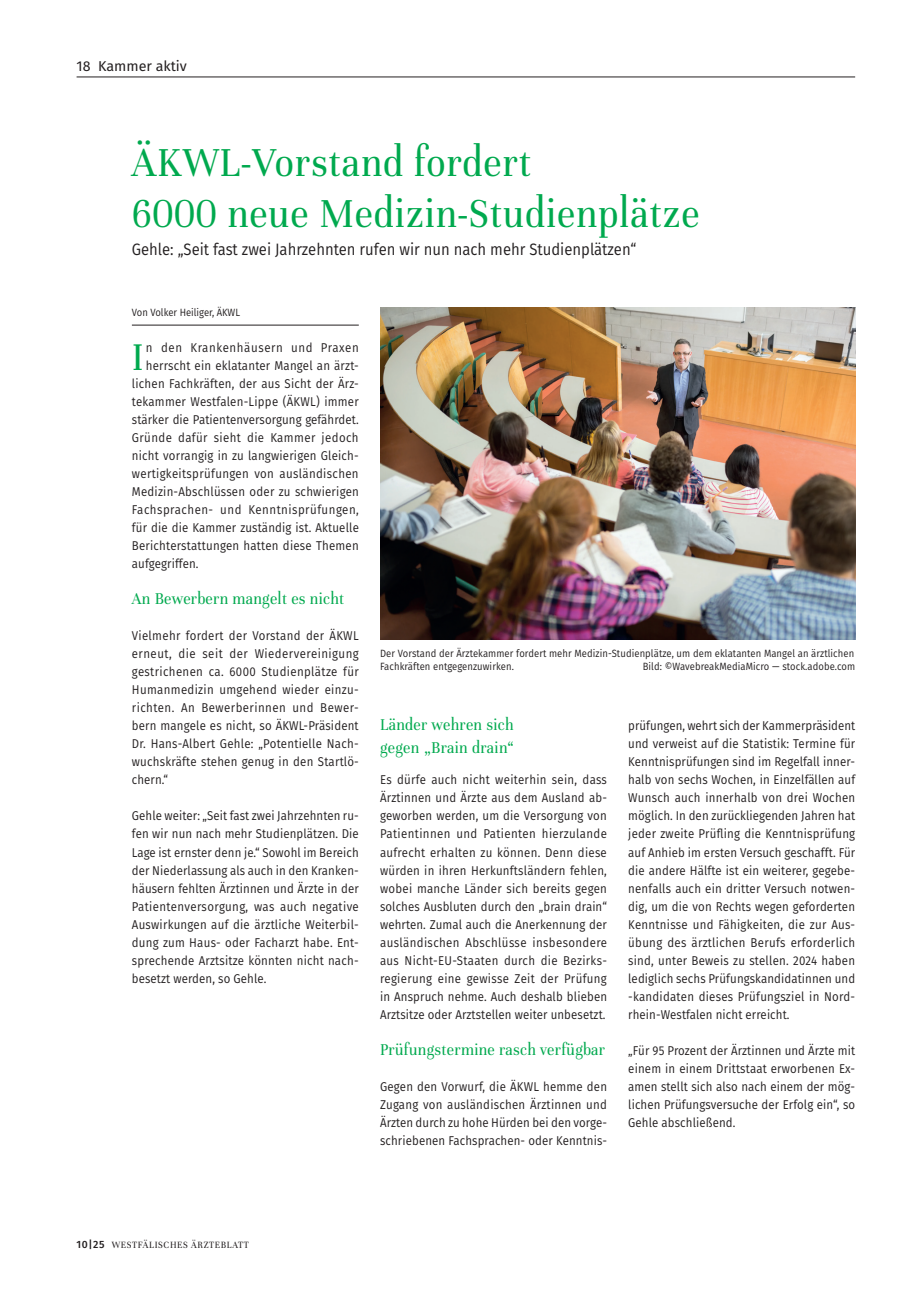
<style>
.page{position:relative;width:919px;height:1289px;background:#fff}
.page>*{position:absolute;margin:0;border:0;box-sizing:border-box;transform-origin:0 0}
.t1{font:45px/51px "Unna";letter-spacing:.02em;color:#00a94e;scale:.9 1}
.t2{font:42.9px "Unna";color:#00a94e;scale:.9 1}
.t3{font:18px/22.5px "Unna";letter-spacing:.02em;color:#00a94e;scale:.9 1}
.t4{font:16.5px "Fira Sans";color:#231f20;scale:.9 1}
.t5{font:14.25px "Fira Sans";color:#231f20}
.t6{font:12.75px/18px "Fira Sans";letter-spacing:.02em;color:#231f20;text-align:justify;scale:.9 1}
.t7{font:12.75px "Fira Sans";letter-spacing:.045em;color:#231f20;scale:.9 1}
.t8{font:12.75px "Fira Sans";letter-spacing:.055em;color:#231f20;scale:.9 1}
.t9{font:10.5px/13.5px "Fira Sans";letter-spacing:.01em;color:#231f20;scale:.9 1}
.t10{font:10.5px "Unna";letter-spacing:.07em;color:#231f20;scale:.9 1}
.s1{font-family:"Fira Sans";font-weight:500}
</style>
<div class="page">
<hr style="left:77px;top:77px;width:778px;height:1px;background:#231f20">
<hr style="left:132px;top:325px;width:227px;height:1px;background:#231f20">
<img style="left:380px;top:307px;width:475px;height:332px">
<p class="t5" style="left:77px;top:55px;width:112px">18 Kammer aktiv</p>
<h1 class="t1" style="left:132px;top:133px;width:632px">ÄKWL-Vorstand fordert<br>6000 neue Medizin-Studienplätze</h1>
<p class="t4" style="left:132px;top:237px;width:562px">Gehle: „Seit fast zwei Jahrzehnten rufen wir nun nach mehr Studienplätzen“</p>
<p class="t9" style="left:132px;top:305px;width:122px">Von Volker Heiliger, ÄKWL</p>
<h2 class="t2" style="left:132px;top:326px;width:15px">I</h2>
<p class="t8" style="left:146px;top:338px;width:238px">n den Krankenhäusern und Praxen</p>
<p class="t6" style="left:146px;top:356px;width:238px">herrscht ein eklatanter Mangel an ärzt-</p>
<p class="t6" style="left:132px;top:374px;width:253px">lichen Fachkräften, der aus Sicht der Ärz-</p>
<p class="t6" style="left:132px;top:392px;width:254px">tekammer Westfalen-Lippe (ÄKWL) immer</p>
<p class="t6" style="left:132px;top:410px;width:253px">stärker die Patientenversorgung gefährdet.</p>
<p class="t6" style="left:132px;top:428px;width:253px">Gründe dafür sieht die Kammer jedoch</p>
<p class="t6" style="left:132px;top:446px;width:253px">nicht vorrangig in zu langwierigen Gleich-</p>
<p class="t6" style="left:132px;top:464px;width:253px">wertigkeitsprüfungen von ausländischen</p>
<p class="t6" style="left:132px;top:482px;width:254px">Medizin-Abschlüssen oder zu schwierigen</p>
<p class="t7" style="left:132px;top:500px;width:254px">Fachsprachen- und Kenntnisprüfungen,</p>
<p class="t6" style="left:132px;top:518px;width:254px">für die die Kammer zuständig ist. Aktuelle</p>
<p class="t6" style="left:132px;top:536px;width:254px">Berichterstattungen hatten diese Themen</p>
<p class="t6" style="left:132px;top:554px;width:76px">aufgegriffen.</p>
<h3 class="t3" style="left:132px;top:586px;width:237px">An Bewerbern mangelt es nicht</h3>
<p class="t6" style="left:132px;top:626px;width:254px">Vielmehr fordert der Vorstand der ÄKWL erneut, die seit der Wiedervereinigung gestrichenen ca. 6000 Studienplätze für Humanmedizin umgehend wieder einzu&shy;richten. An Bewerberinnen und Bewer&shy;bern mangele es nicht, so ÄKWL-Präsident Dr. Hans-Albert Gehle: „Potentielle Nach&shy;wuchskräfte stehen genug in den Startlö&shy;chern.“</p>
<p class="t6" style="left:132px;top:806px;width:254px">Gehle weiter: „Seit fast zwei Jahrzehnten ru&shy;fen wir nun nach mehr Studienplätzen. Die Lage ist ernster denn je.“ Sowohl im Bereich der Niederlassung als auch in den Kranken&shy;häusern fehlten Ärztinnen und Ärzte in der Patientenversorgung, was auch negative Auswirkungen auf die ärztliche Weiterbil&shy;dung zum Haus- oder Facharzt habe. Ent&shy;sprechende Arztsitze könnten nicht nach&shy;besetzt werden, so Gehle.</p>
<p class="t9" style="left:380px;top:646px;width:528px">Der Vorstand der Ärztekammer fordert mehr Medizin-Studienplätze, um dem eklatanten Mangel an ärztlichen<br>Fachkräften entgegenzuwirken.</p>
<p class="t9" style="left:642px;top:659px;width:237px">Bild: ©WavebreakMediaMicro — stock.adobe.com</p>
<h3 class="t3" style="left:380px;top:712px;width:150px">Länder wehren sich gegen „Brain drain“</h3>
<p class="t6" style="left:380px;top:770px;width:254px">Es dürfe auch nicht weiterhin sein, dass Ärztinnen und Ärzte aus dem Ausland ab&shy;geworben werden, um die Versorgung von Patientinnen und Patienten hierzulande aufrecht erhalten zu können. Denn diese würden in ihren Herkunftsländern fehlen, wobei manche Länder sich bereits gegen solches Ausbluten durch den „brain drain“ wehrten. Zumal auch die Anerkennung der ausländischen Abschlüsse insbesondere aus Nicht-EU-Staaten durch die Bezirks&shy;regierung eine gewisse Zeit der Prüfung in Anspruch nehme. Auch deshalb blieben Arztsitze oder Arztstellen weiter unbesetzt.</p>
<h3 class="t3" style="left:380px;top:1036px;width:251px">Prüfungstermine rasch verfügbar</h3>
<p class="t6" style="left:380px;top:1076px;width:254px">Gegen den Vorwurf, die ÄKWL hemme den Zugang von ausländischen Ärztinnen und Ärzten durch zu hohe Hürden bei den vorge&shy;schriebenen Fachsprachen- oder Kenntnis-</p>
<p class="t6" style="left:628px;top:716px;width:254px">prüfungen, wehrt sich der Kammerpräsident und verweist auf die Statistik: Termine für Kenntnisprüfungen sind im Regelfall inner&shy;halb von sechs Wochen, in Einzelfällen auf Wunsch auch innerhalb von drei Wochen möglich. In den zurückliegenden Jahren hat jeder zweite Prüfling die Kenntnisprüfung auf Anhieb im ersten Versuch geschafft. Für die andere Hälfte ist ein weiterer, gegebe&shy;nenfalls auch ein dritter Versuch notwen&shy;dig, um die von Rechts wegen geforderten Kenntnisse und Fähigkeiten, die zur Aus&shy;übung des ärztlichen Berufs erforderlich sind, unter Beweis zu stellen. 2024 haben lediglich sechs Prüfungskandidatinnen und -kandidaten dieses Prüfungsziel in Nord&shy;rhein-Westfalen nicht erreicht.</p>
<p class="t6" style="left:628px;top:1040px;width:253px">„Für 95 Prozent der Ärztinnen und Ärzte mit einem in einem Drittstaat erworbenen Ex&shy;amen stellt sich also nach einem der mög&shy;lichen Prüfungsversuche der Erfolg ein“, so Gehle abschließend.</p>
<p class="t10" style="left:77px;top:1236px;width:193px"><span class="s1">10|25</span> WESTFÄLISCHES ÄRZTEBLATT</p>
</div>
